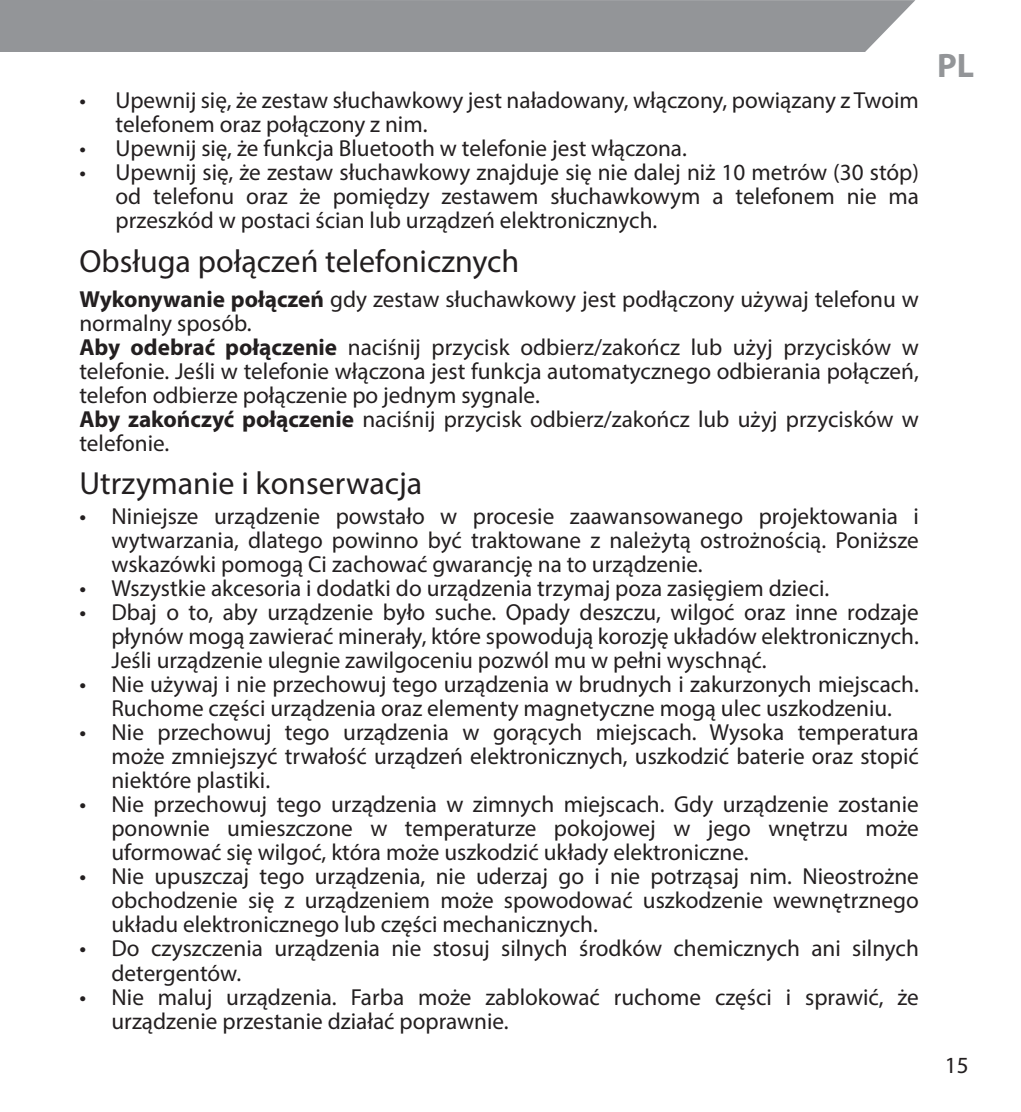
<style>
.page{position:relative;width:1021px;height:1112px;background:#fff}
.page>*{position:absolute;margin:0;border:0;box-sizing:border-box;transform-origin:0 0}
.t1{font:700 34px "Myriad Pro";color:#939598}
.t2{font:32px "Myriad Pro";color:#231f20}
.t3{font:23.2px/24px "Myriad Pro";color:#231f20;text-align:justify}
.s1{font-weight:700}
.s2{font-size:24px}
</style>
<div class="page">
<div style="left:1px;top:0;width:914px;height:51px;background:#939598"></div>
<svg style="left:0;top:0;width:1px;height:51px"></svg>
<p class="t3" style="left:115px;top:88px;width:805px;text-indent:-36px">• Upewnij się, że zestaw słuchawkowy jest naładowany, włączony, powiązany z Twoim telefonem oraz połączony z nim.</p>
<p class="t3" style="left:79px;top:136px;width:609px">• Upewnij się, że funkcja Bluetooth w telefonie jest włączona.</p>
<p class="t3" style="left:116px;top:160px;width:805px;text-indent:-36px">• Upewnij się, że zestaw słuchawkowy znajduje się nie dalej niż 10 metrów (30 stóp) od telefonu oraz że pomiędzy zestawem słuchawkowym a telefonem nie ma przeszkód w postaci ścian lub urządzeń elektronicznych.</p>
<h2 class="t2" style="left:79px;top:241px;width:441px">Obsługa połączeń telefonicznych</h2>
<p class="t3" style="left:79px;top:287px;width:841px;text-align:left"><span class="s1">Wykonywanie połączeń</span> gdy zestaw słuchawkowy jest podłączony używaj telefonu w normalny sposób.<br><span class="s1">Aby odebrać połączenie</span> naciśnij przycisk odbierz/zakończ lub użyj przycisków w telefonie. Jeśli w telefonie włączona jest funkcja automatycznego odbierania połączeń, telefon odbierze połączenie po jednym sygnale.<br><span class="s1">Aby zakończyć połączenie</span> naciśnij przycisk odbierz/zakończ lub użyj przycisków w telefonie.</p>
<h2 class="t2" style="left:79px;top:464px;width:344px">Utrzymanie i konserwacja</h2>
<p class="t3" style="left:111px;top:504px;width:809px;text-indent:-32px"><span class="s2">•</span> Niniejsze urządzenie powstało w procesie zaawansowanego projektowania i wytwarzania, dlatego powinno być traktowane z należytą ostrożnością. Poniższe wskazówki pomogą Ci zachować gwarancję na to urządzenie.</p>
<p class="t3" style="left:79px;top:576px;width:751px"><span class="s2">•</span> Wszystkie akcesoria i dodatki do urządzenia trzymaj poza zasięgiem dzieci.</p>
<p class="t3" style="left:111px;top:600px;width:809px;text-indent:-32px"><span class="s2">•</span> Dbaj o to, aby urządzenie było suche. Opady deszczu, wilgoć oraz inne rodzaje płynów mogą zawierać minerały, które spowodują korozję układów elektronicznych.<br>Jeśli urządzenie ulegnie zawilgoceniu pozwól mu w pełni wyschnąć.</p>
<p class="t3" style="left:79px;top:672px;width:841px;text-align:center"><span class="s2">•</span> Nie używaj i nie przechowuj tego urządzenia w brudnych i zakurzonych miejscach.<br>Ruchome części urządzenia oraz elementy magnetyczne mogą ulec uszkodzeniu.</p>
<p class="t3" style="left:111px;top:720px;width:809px;text-indent:-32px"><span class="s2">•</span> Nie przechowuj tego urządzenia w gorących miejscach. Wysoka temperatura może zmniejszyć trwałość urządzeń elektronicznych, uszkodzić baterie oraz stopić niektóre plastiki.</p>
<p class="t3" style="left:111px;top:792px;width:809px;text-indent:-32px"><span class="s2">•</span> Nie przechowuj tego urządzenia w zimnych miejscach. Gdy urządzenie zostanie ponownie umieszczone w temperaturze pokojowej w jego wnętrzu może uformować się wilgoć, która może uszkodzić układy elektroniczne.</p>
<p class="t3" style="left:111px;top:864px;width:809px;text-indent:-32px"><span class="s2">•</span> Nie upuszczaj tego urządzenia, nie uderzaj go i nie potrząsaj nim. Nieostrożne obchodzenie się z urządzeniem może spowodować uszkodzenie wewnętrznego układu elektronicznego lub części mechanicznych.</p>
<p class="t3" style="left:111px;top:936px;width:809px;text-indent:-32px"><span class="s2">•</span> Do czyszczenia urządzenia nie stosuj silnych środków chemicznych ani silnych detergentów.</p>
<p class="t3" style="left:111px;top:984px;width:809px;text-indent:-32px"><span class="s2">•</span> Nie maluj urządzenia. Farba może zablokować ruchome części i sprawić, że urządzenie przestanie działać poprawnie.</p>
<h1 class="t1" style="left:937px;top:44px;width:39px">PL</h1>
<p class="t3" style="left:944px;top:1052px;width:25px">15</p>
</div>
